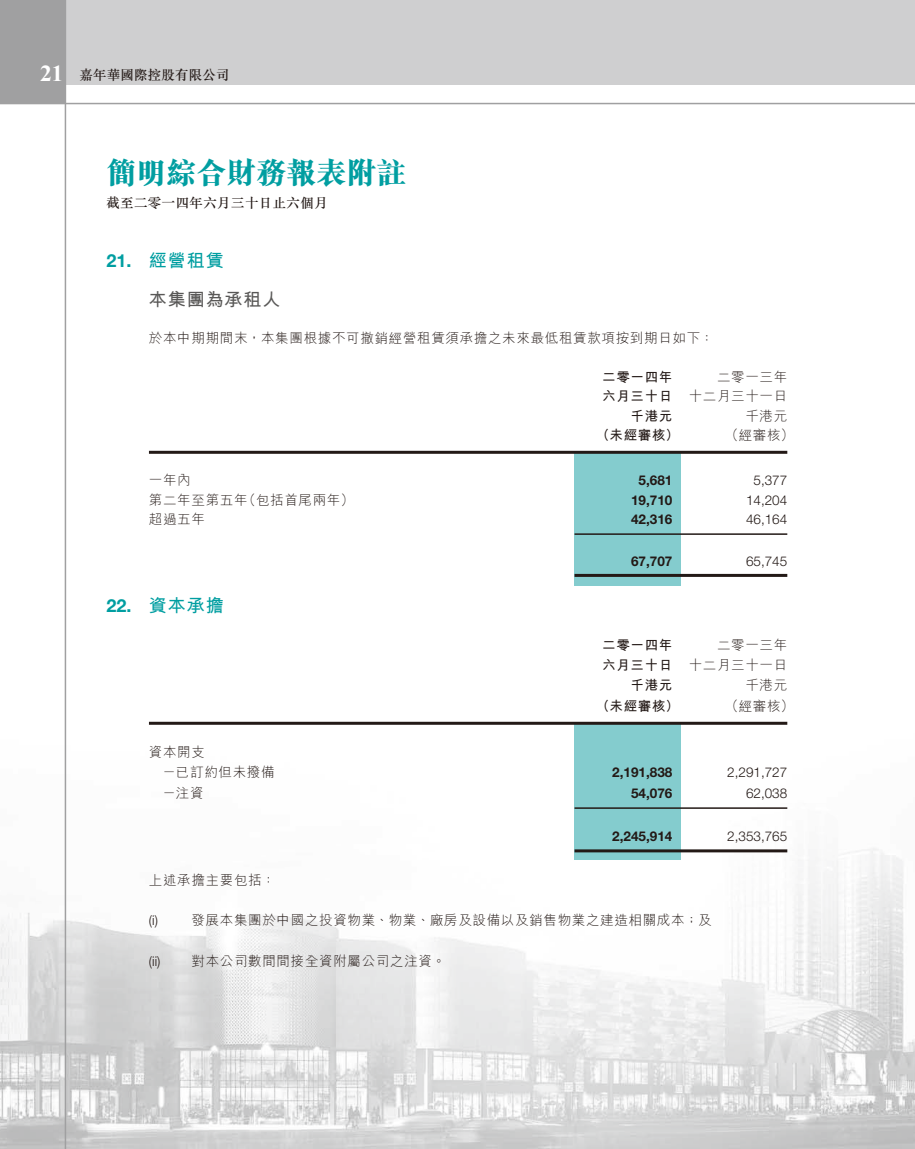
<style>
.page{position:relative;width:915px;height:1149px;background:#fff}
.page>*{position:absolute;margin:0;border:0;box-sizing:border-box;transform-origin:0 0}
.t1{font:800 30px "M Sung HK";color:#009ea1}
.t2{font:700 22.5px "Times New Roman MT Std";color:#fff}
.t3{font:700 18px "M Hei HK";letter-spacing:.05em;color:#009ea1}
.t4{font:700 18px "M Hei HK";letter-spacing:.05em;color:#595857}
.t5{font:700 18px "Helvetica Neue LT Std";color:#009ea1}
.t6{font:300 13.5px "M Hei HK";letter-spacing:.05em;color:#231916}
.t7{font:300 13.5px "Helvetica Neue LT Std";color:#231916}
.t8{font:700 13.5px "Helvetica Neue LT Std";color:#231916}
.t9{font:700 13.5px "M Hei HK";letter-spacing:.05em;color:#231916}
.t10{font:500 13.5px "M Sung HK";letter-spacing:.025em;color:#231916}
</style>
<div class="page">
<img style="left:0;top:85px;width:914px;height:1063px">
<div style="left:0;top:0;width:914px;height:85px;background:#cfcfd0"></div>
<div style="left:0;top:0;width:65px;height:103px;background:#a0a0a1"></div>
<hr style="left:65px;top:0;width:1px;height:1148px;background:#a0a0a1">
<hr style="left:0;top:103px;width:914px;height:1px;background:#a0a0a1">
<div style="left:574px;top:452px;width:106px;height:133px;background:#84ccce"></div>
<hr style="left:149px;top:450px;width:638px;height:3px;background:#231916">
<hr style="left:574px;top:533px;width:213px;height:1px;background:#231916">
<hr style="left:574px;top:573px;width:213px;height:3px;background:#231916">
<div style="left:574px;top:723px;width:106px;height:136px;background:#84ccce"></div>
<hr style="left:149px;top:721px;width:638px;height:3px;background:#231916">
<hr style="left:574px;top:807px;width:213px;height:1px;background:#231916">
<hr style="left:574px;top:849px;width:213px;height:3px;background:#231916">
<h2 class="t2" style="left:40px;top:59px;width:24px">21</h2>
<p class="t10" style="left:80px;top:65px;width:151px">嘉年華國際控股有限公司</p>
<h1 class="t1" style="left:106px;top:152px;width:301px">簡明綜合財務報表附註</h1>
<p class="t10" style="left:106px;top:193px;width:223px">截至二零一四年六月三十日止六個月</p>
<h3 class="t5" style="left:106px;top:249px;width:27px">21.</h3>
<h3 class="t5" style="left:106px;top:594px;width:27px">22.</h3>
<h3 class="t3" style="left:149px;top:247px;width:76px">經營租賃</h3>
<h3 class="t4" style="left:149px;top:286px;width:133px">本集團為承租人</h3>
<p class="t6" style="left:149px;top:328px;width:566px">於本中期期間末，本集團根據不可撤銷經營租賃須承擔之未來最低租賃款項按到期日如下：</p>
<p class="t9" style="left:602px;top:367px;width:72px">二零一四年</p>
<p class="t6" style="left:716px;top:367px;width:72px">二零一三年</p>
<p class="t9" style="left:602px;top:386px;width:72px">六月三十日</p>
<p class="t6" style="left:688px;top:386px;width:100px">十二月三十一日</p>
<p class="t9" style="left:630px;top:406px;width:43px">千港元</p>
<p class="t6" style="left:745px;top:406px;width:43px">千港元</p>
<p class="t9" style="left:596px;top:425px;width:85px">（未經審核）</p>
<p class="t6" style="left:725px;top:425px;width:70px">（經審核(</p>
<p class="t6" style="left:149px;top:470px;width:43px">一年內</p>
<p class="t8" style="left:638px;top:472px;width:35px">5,681</p>
<p class="t7" style="left:753px;top:472px;width:35px">5,377</p>
<p class="t6" style="left:242px;top:490px;width:113px">（包括首尾兩年(</p>
<p class="t6" style="left:149px;top:490px;width:100px">第二年至第五年</p>
<p class="t8" style="left:631px;top:491px;width:43px">19,710</p>
<p class="t7" style="left:745px;top:491px;width:43px">14,204</p>
<p class="t6" style="left:149px;top:509px;width:58px">超過五年</p>
<p class="t8" style="left:631px;top:511px;width:43px">42,316</p>
<p class="t7" style="left:745px;top:511px;width:43px">46,164</p>
<p class="t8" style="left:631px;top:553px;width:43px">67,707</p>
<p class="t7" style="left:745px;top:553px;width:43px">65,745</p>
<h3 class="t3" style="left:149px;top:592px;width:76px">資本承擔</h3>
<p class="t9" style="left:602px;top:634px;width:72px">二零一四年</p>
<p class="t6" style="left:716px;top:635px;width:72px">二零一三年</p>
<p class="t9" style="left:602px;top:655px;width:72px">六月三十日</p>
<p class="t6" style="left:688px;top:655px;width:100px">十二月三十一日</p>
<p class="t9" style="left:630px;top:675px;width:43px">千港元</p>
<p class="t6" style="left:745px;top:675px;width:43px">千港元</p>
<p class="t9" style="left:596px;top:695px;width:85px">（未經審核）</p>
<p class="t6" style="left:725px;top:695px;width:70px">（經審核(</p>
<p class="t6" style="left:149px;top:742px;width:58px">資本開支</p>
<p class="t6" style="left:162px;top:762px;width:114px">－已訂約但未撥備</p>
<p class="t8" style="left:612px;top:764px;width:62px">2,191,838</p>
<p class="t7" style="left:727px;top:764px;width:62px">2,291,727</p>
<p class="t6" style="left:162px;top:782px;width:43px">－注資</p>
<p class="t8" style="left:631px;top:784px;width:43px">54,076</p>
<p class="t7" style="left:745px;top:784px;width:43px">62,038</p>
<p class="t8" style="left:612px;top:827px;width:62px">2,245,914</p>
<p class="t7" style="left:727px;top:827px;width:62px">2,353,765</p>
<p class="t6" style="left:149px;top:869px;width:128px">上述承擔主要包括：</p>
<p class="t6" style="left:191px;top:910px;width:521px">發展本集團於中國之投資物業、物業、廠房及設備以及銷售物業之建造相關成本；及</p>
<p class="t7" style="left:149px;top:911px;width:11px">)i(</p>
<p class="t7" style="left:149px;top:952px;width:13px">)i i(</p>
<p class="t6" style="left:191px;top:950px;width:255px">對本公司數間間接全資附屬公司之注資。</p>
</div>
